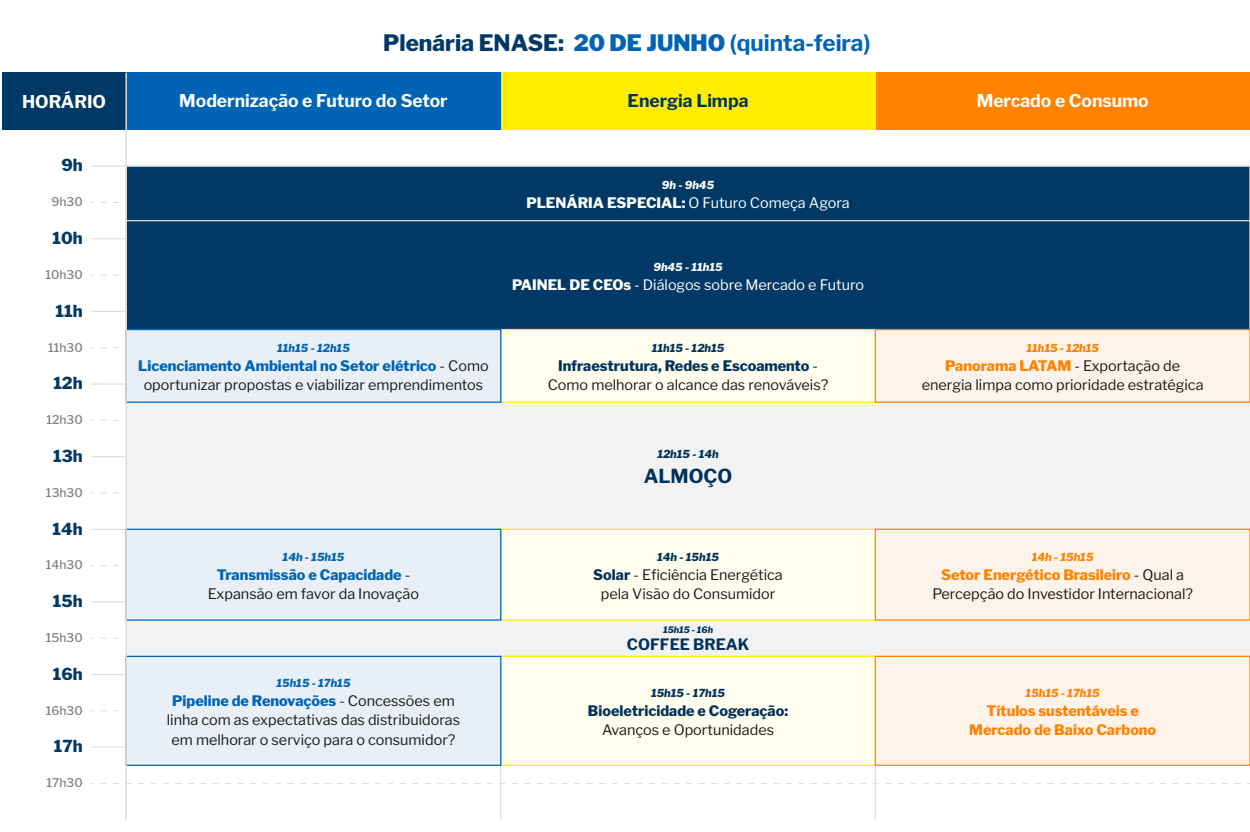
<style>
.page{position:relative;width:1250px;height:832px;background:#fff}
.page>*{position:absolute;margin:0;border:0;box-sizing:border-box;transform-origin:0 0}
.t1{font:800 22.5px "Libre Franklin";color:#003966}
.t2{font:700 19.19px "Libre Franklin";color:#003259}
.t3{font:700 17.5px "Libre Franklin";color:#fff}
.t4{font:700 17.5px "Libre Franklin";color:#003259}
.t5{font:800 16.44px "Libre Franklin";color:#003966}
.t6{font:700 15.56px "Libre Franklin";color:#003259}
.t7{font:14.38px/19.1px "Libre Franklin";color:#1a1a1a;text-align:center}
.t8{font:14.38px "Libre Franklin";color:#fff}
.t9{font:800 14.38px/19.1px "Libre Franklin";color:#ff8200;text-align:center}
.t10{font:800 14.38px "Libre Franklin";color:#003259}
.t11{font:500 12px "Libre Franklin";color:#808080}
.t12{font:italic 800 11px "Libre Franklin";color:#003259}
.t13{font:italic 800 11px "Libre Franklin";color:#0063b3}
.t14{font:italic 800 11px "Libre Franklin";color:#ff8200}
.t15{font:italic 800 11px "Libre Franklin";color:#fff}
.t16{font:italic 800 8.88px "Libre Franklin";color:#003259}
.s1{font-weight:900;color:#0063b3}
.s2{font-weight:700;color:#0063b3}
.s3{font-weight:800;color:#0063b3}
.s4{font-weight:800}
.s5{font-weight:800;color:#003259}
.s6{font-weight:800;color:#ff8200}
</style>
<div class="page">
<hr style="left:91px;top:165px;width:1159px;height:2px;background:#dcdcdc">
<svg style="left:101px;top:202px;width:18px;height:1px"></svg>
<svg style="left:101px;top:420px;width:18px;height:1px"></svg>
<svg style="left:101px;top:492px;width:18px;height:1px"></svg>
<hr style="left:91px;top:238px;width:1159px;height:1px;background:#dcdcdc">
<hr style="left:91px;top:311px;width:1159px;height:1px;background:#dcdcdc">
<hr style="left:91px;top:383px;width:1159px;height:1px;background:#dcdcdc">
<hr style="left:91px;top:456px;width:1159px;height:1px;background:#dcdcdc">
<hr style="left:91px;top:528px;width:1159px;height:1px;background:#dcdcdc">
<hr style="left:91px;top:601px;width:1159px;height:1px;background:#dcdcdc">
<hr style="left:91px;top:673px;width:1159px;height:1px;background:#dcdcdc">
<hr style="left:91px;top:746px;width:1159px;height:1px;background:#dcdcdc">
<div style="left:2px;top:73px;width:124px;height:57px;background:#003966"></div>
<div style="left:126px;top:73px;width:375px;height:57px;background:#0063b3"></div>
<div style="left:875px;top:73px;width:375px;height:57px;background:#ff8200"></div>
<div style="left:501px;top:73px;width:374px;height:57px;background:#fe0"></div>
<hr style="left:500px;top:166px;width:1px;height:653px;background:#dcdcdc">
<hr style="left:875px;top:166px;width:1px;height:653px;background:#dcdcdc">
<div style="left:127px;top:165px;width:1123px;height:55px;background:#003966"></div>
<div style="left:127px;top:220px;width:1123px;height:109px;background:#003966"></div>
<div style="left:126px;top:402px;width:1124px;height:127px;background:#f2f2f2"></div>
<div style="left:126px;top:619px;width:1124px;height:37px;background:#f2f2f2"></div>
<svg style="left:101px;top:329px;width:1149px;height:73px;background:#f5f2ea"></svg>
<svg style="left:101px;top:528px;width:1149px;height:92px;background:#f5f3eb"></svg>
<svg style="left:101px;top:655px;width:1149px;height:110px;background:#f6f3ec"></svg>
<hr style="left:125px;top:73px;width:2px;height:746px;background:#dcdcdc">
<h1 class="t1" style="left:383px;top:25px;width:489px">Plenária ENASE: <span class="s1">20 DE JUNHO</span> <span class="s2">(quinta-feira)</span></h1>
<p class="t3" style="left:22px;top:87px;width:86px">HORÁRIO</p>
<p class="t3" style="left:179px;top:87px;width:270px">Modernização e Futuro do Setor</p>
<p class="t4" style="left:628px;top:87px;width:122px">Energia Limpa</p>
<p class="t3" style="left:977px;top:87px;width:173px">Mercado e Consumo</p>
<p class="t5" style="left:61px;top:152px;width:23px">9h</p>
<p class="t11" style="left:52px;top:192px;width:33px">9h30</p>
<p class="t5" style="left:52px;top:225px;width:32px">10h</p>
<p class="t11" style="left:45px;top:265px;width:39px">10h30</p>
<p class="t5" style="left:56px;top:298px;width:29px">11h</p>
<p class="t11" style="left:48px;top:337px;width:36px">11h30</p>
<p class="t5" style="left:53px;top:370px;width:31px">12h</p>
<p class="t11" style="left:46px;top:410px;width:38px">12h30</p>
<p class="t5" style="left:53px;top:443px;width:31px">13h</p>
<p class="t11" style="left:46px;top:483px;width:38px">13h30</p>
<p class="t5" style="left:53px;top:515px;width:32px">14h</p>
<p class="t11" style="left:46px;top:555px;width:38px">14h30</p>
<p class="t5" style="left:53px;top:588px;width:31px">15h</p>
<p class="t11" style="left:46px;top:628px;width:38px">15h30</p>
<p class="t5" style="left:53px;top:660px;width:31px">16h</p>
<p class="t11" style="left:46px;top:700px;width:38px">16h30</p>
<p class="t5" style="left:54px;top:733px;width:30px">17h</p>
<p class="t11" style="left:47px;top:773px;width:38px">17h30</p>
<p class="t13" style="left:277px;top:339px;width:74px">11h15 - 12h15</p>
<p class="t7" style="left:138px;top:355px;width:352px"><span class="s3">Licenciamento Ambiental no Setor elétrico</span> - Como oportunizar propostas e viabilizar emprendimentos</p>
<p class="t15" style="left:662px;top:177px;width:54px">9h - 9h45</p>
<p class="t8" style="left:526px;top:191px;width:325px"><span class="s4">PLENÁRIA ESPECIAL:</span> O Futuro Começa Agora</p>
<p class="t15" style="left:653px;top:258px;width:71px">9h45 - 11h15</p>
<p class="t8" style="left:512px;top:273px;width:353px"><span class="s4">PAINEL DE CEOs</span> - Diálogos sobre Mercado e Futuro</p>
<p class="t12" style="left:652px;top:339px;width:74px">11h15 - 12h15</p>
<p class="t7" style="left:548px;top:355px;width:282px"><span class="s5">Infraestrutura, Redes e Escoamento</span> -<br>Como melhorar o alcance das renováveis?</p>
<p class="t12" style="left:657px;top:446px;width:63px">12h15 - 14h</p>
<h2 class="t2" style="left:644px;top:461px;width:90px">ALMOÇO</h2>
<p class="t13" style="left:283px;top:548px;width:63px">14h - 15h15</p>
<p class="t7" style="left:208px;top:563px;width:213px"><span class="s3">Transmissão e Capacidade</span> -<br>Expansão em favor da Inovação</p>
<p class="t13" style="left:276px;top:674px;width:76px">15h15 - 17h15</p>
<p class="t7" style="left:167px;top:690px;width:295px"><span class="s3">Pipeline de Renovações</span> - Concessões em linha com as expectativas das distribuidoras em melhorar o serviço para o consumidor?</p>
<p class="t12" style="left:657px;top:548px;width:63px">14h - 15h15</p>
<p class="t7" style="left:593px;top:563px;width:191px"><span class="s5">Solar</span> - Eficiência Energética pela Visão do Consumidor</p>
<p class="t16" style="left:663px;top:622px;width:51px">15h15 - 16h</p>
<p class="t6" style="left:627px;top:632px;width:124px">COFFEE BREAK</p>
<p class="t12" style="left:651px;top:684px;width:76px">15h15 - 17h15</p>
<p class="t10" style="left:588px;top:699px;width:202px">Bioeletricidade e Cogeração:</p>
<p class="t7" style="left:602px;top:718px;width:174px">Avanços e Oportunidades</p>
<p class="t14" style="left:1026px;top:339px;width:74px">11h15 - 12h15</p>
<p class="t7" style="left:922px;top:355px;width:283px"><span class="s6">Panorama LATAM</span> - Exportação de energia limpa como prioridade estratégica</p>
<p class="t14" style="left:1032px;top:548px;width:63px">14h - 15h15</p>
<p class="t7" style="left:932px;top:563px;width:262px"><span class="s6">Setor Energético Brasileiro</span> - Qual a<br>Percepção do Investidor Internacional?</p>
<p class="t14" style="left:1026px;top:684px;width:76px">15h15 - 17h15</p>
<p class="t9" style="left:969px;top:699px;width:189px">Títulos sustentáveis e<br>Mercado de Baixo Carbono</p>
</div>
